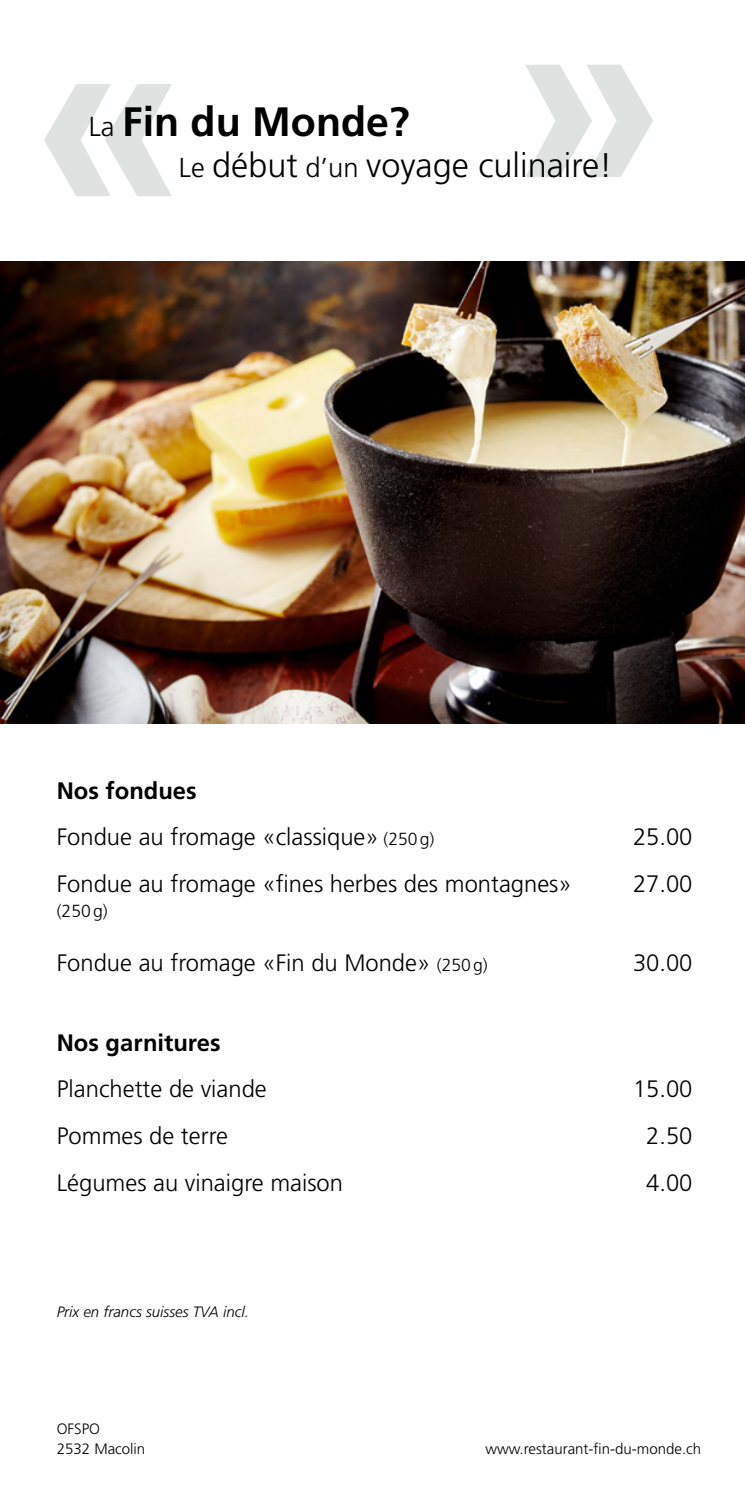
<style>
.page{position:relative;width:745px;height:1489px;background:#fff}
.page>*{position:absolute;margin:0;border:0;box-sizing:border-box;transform-origin:0 0}
.t1{font:700 273.25px "Frutiger LT";color:#d9dada}
.t2{font:700 41px "Frutiger LT";color:#000}
.t3{font:300 34.25px "Frutiger LT";color:#000}
.t4{font:300 23.75px "Frutiger LT";color:#000}
.t5{font:700 23.75px "Frutiger LT";color:#000}
.t6{font:300 17.5px "Frutiger LT";color:#000}
.t7{font:300 15px "Frutiger LT";color:#000}
.t8{font:italic 300 15px "Frutiger LT";color:#000}
.s1{font-weight:300;font-size:27.25px}
.s2{font-size:27.25px}
.s3{font-size:17.5px}
</style>
<div class="page">
<img style="left:0;top:261px;width:744px;height:462px">
<h1 class="t1" style="left:514px;top:-61px;width:153px">»</h1>
<h1 class="t1" style="left:31px;top:-42px;width:153px">«</h1>
<p class="t2" style="left:89px;top:98px;width:322px"><span class="s1">La</span> Fin du Monde?</p>
<p class="t3" style="left:179px;top:146px;width:435px"><span class="s2">Le</span> début <span class="s2">d’un</span> voyage culinaire!</p>
<p class="t5" style="left:57px;top:776px;width:141px">Nos fondues</p>
<p class="t4" style="left:57px;top:823px;width:379px">Fondue au fromage «classique» <span class="s3">(250g)</span></p>
<p class="t4" style="left:632px;top:823px;width:61px">25.00</p>
<p class="t4" style="left:57px;top:870px;width:516px">Fondue au fromage «fines herbes des montagnes»</p>
<p class="t4" style="left:632px;top:870px;width:61px">27.00</p>
<p class="t6" style="left:57px;top:901px;width:52px">(250g)</p>
<p class="t4" style="left:57px;top:949px;width:432px">Fondue au fromage «Fin du Monde» <span class="s3">(250g)</span></p>
<p class="t4" style="left:632px;top:949px;width:61px">30.00</p>
<p class="t5" style="left:57px;top:1028px;width:165px">Nos garnitures</p>
<p class="t4" style="left:57px;top:1075px;width:211px">Planchette de viande</p>
<p class="t4" style="left:632px;top:1075px;width:61px">15.00</p>
<p class="t4" style="left:57px;top:1122px;width:173px">Pommes de terre</p>
<p class="t4" style="left:645px;top:1122px;width:48px">2.50</p>
<p class="t4" style="left:57px;top:1168px;width:287px">Légumes au vinaigre maison</p>
<p class="t4" style="left:645px;top:1168px;width:48px">4.00</p>
<p class="t8" style="left:57px;top:1302px;width:193px">Prix en francs suisses TVA incl.</p>
<p class="t7" style="left:57px;top:1419px;width:45px">OFSPO</p>
<p class="t7" style="left:57px;top:1439px;width:90px">2532 Macolin</p>
<p class="t7" style="left:485px;top:1439px;width:217px">www.restaurant-fin-du-monde.ch</p>
</div>
